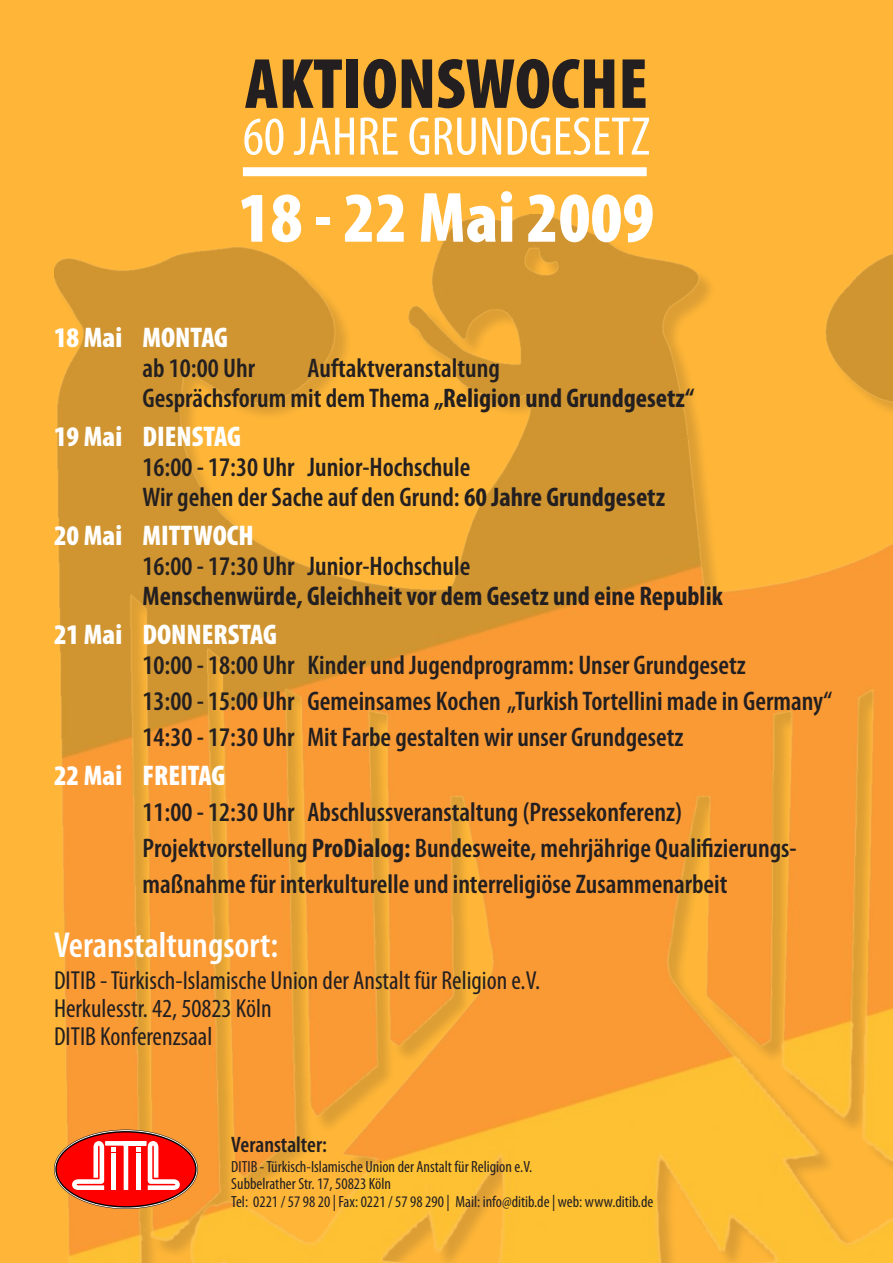
<style>
.page{position:relative;width:893px;height:1263px;background:#ffb638}
.page>*{position:absolute;margin:0;border:0;box-sizing:border-box;transform-origin:0 0}
.t1{font:900 condensed 71.85px "Myriad Pro";color:#231f20}
.t2{font:900 condensed 71.85px "Myriad Pro";color:#fff}
.t3{font:condensed 54.75px "Myriad Pro";color:#fff}
.t4{font:600 condensed 36.15px "Myriad Pro";color:#fff}
.t5{font:900 condensed 28.5px "Myriad Pro";color:#fff}
.t6{font:600 condensed 27px/30px "Myriad Pro";color:#231f20}
.t7{font:700 condensed 27px "Myriad Pro";color:#231f20}
.t8{font:condensed 26.1px "Myriad Pro";color:#231f20}
.t9{font:600 condensed 22.35px "Myriad Pro";color:#231f20}
.t10{font:condensed 16.2px "Myriad Pro";color:#231f20}
.s1{font-weight:700}
</style>
<div class="page">
<img style="left:54px;top:214px;width:839px;height:1049px">
<svg style="left:54px;top:1129px;width:144px;height:80px;background:#ef5840"></svg>
<div style="left:243px;top:167px;width:404px;height:9px;background:#fff"></div>
<p class="t1" style="left:245px;top:44px;width:405px">AKTIONSWOCHE</p>
<p class="t3" style="left:243px;top:103px;width:409px">60 JAHRE GRUNDGESETZ</p>
<p class="t2" style="left:239px;top:178px;width:417px">18 - 22 Mai 2009</p>
<p class="t5" style="left:54px;top:322px;width:176px">18 Mai MONTAG</p>
<p class="t6" style="left:143px;top:354px;width:114px">ab 10:00 Uhr</p>
<p class="t6" style="left:143px;top:354px;width:553px;text-indent:165px">Auftaktveranstaltung<br>Gesprächsforum mit dem Thema <span class="s1">„Religion und Grundgesetz“</span></p>
<p class="t5" style="left:54px;top:421px;width:189px">19 Mai DIENSTAG</p>
<p class="t6" style="left:143px;top:453px;width:329px">16:00 - 17:30 Uhr Junior-Hochschule</p>
<p class="t6" style="left:143px;top:483px;width:524px">Wir gehen der Sache auf den Grund: <span class="s1">60 Jahre Grundgesetz</span></p>
<p class="t5" style="left:54px;top:520px;width:201px">20 Mai MITTWOCH</p>
<p class="t6" style="left:143px;top:552px;width:329px">16:00 - 17:30 Uhr Junior-Hochschule</p>
<p class="t7" style="left:142px;top:579px;width:582px">Menschenwürde, Gleichheit vor dem Gesetz und eine Republik</p>
<p class="t5" style="left:54px;top:619px;width:225px">21 Mai DONNERSTAG</p>
<p class="t6" style="left:143px;top:651px;width:605px">10:00 - 18:00 Uhr Kinder und Jugendprogramm: Unser Grundgesetz</p>
<p class="t6" style="left:143px;top:687px;width:691px">13:00 - 15:00 Uhr Gemeinsames Kochen „Turkish Tortellini made in Germany“</p>
<p class="t6" style="left:143px;top:723px;width:542px">14:30 - 17:30 Uhr Mit Farbe gestalten wir unser Grundgesetz</p>
<p class="t5" style="left:54px;top:760px;width:173px">22 Mai FREITAG</p>
<p class="t6" style="left:143px;top:798px;width:541px">11:00 - 12:30 Uhr Abschlussveranstaltung (Pressekonferenz)</p>
<p class="t6" style="left:143px;top:831px;width:656px;line-height:36px">Projektvorstellung <span class="s1">ProDialog:</span> Bundesweite, mehrjährige Qualifizierungs&shy;maßnahme für interkulturelle und interreligiöse Zusammenarbeit</p>
<p class="t4" style="left:54px;top:925px;width:226px">Veranstaltungsort:</p>
<p class="t8" style="left:54px;top:964px;width:488px">DITIB - Türkisch-Islamische Union der Anstalt für Religion e.V.</p>
<p class="t8" style="left:54px;top:992px;width:219px">Herkulesstr. 42, 50823 Köln</p>
<p class="t8" style="left:54px;top:1021px;width:160px">DITIB Konferenzsaal</p>
<p class="t9" style="left:231px;top:1132px;width:97px">Veranstalter:</p>
<p class="t10" style="left:231px;top:1156px;width:302px">DITIB - Türkisch-Islamische Union der Anstalt für Religion e.V.</p>
<p class="t10" style="left:231px;top:1174px;width:161px">Subbelrather Str. 17, 50823 Köln</p>
<p class="t10" style="left:231px;top:1191px;width:424px">Tel: 0221 / 57 98 20 | Fax: 0221 / 57 98 290 | Mail: info@ditib.de | web: www.ditib.de</p>
</div>
